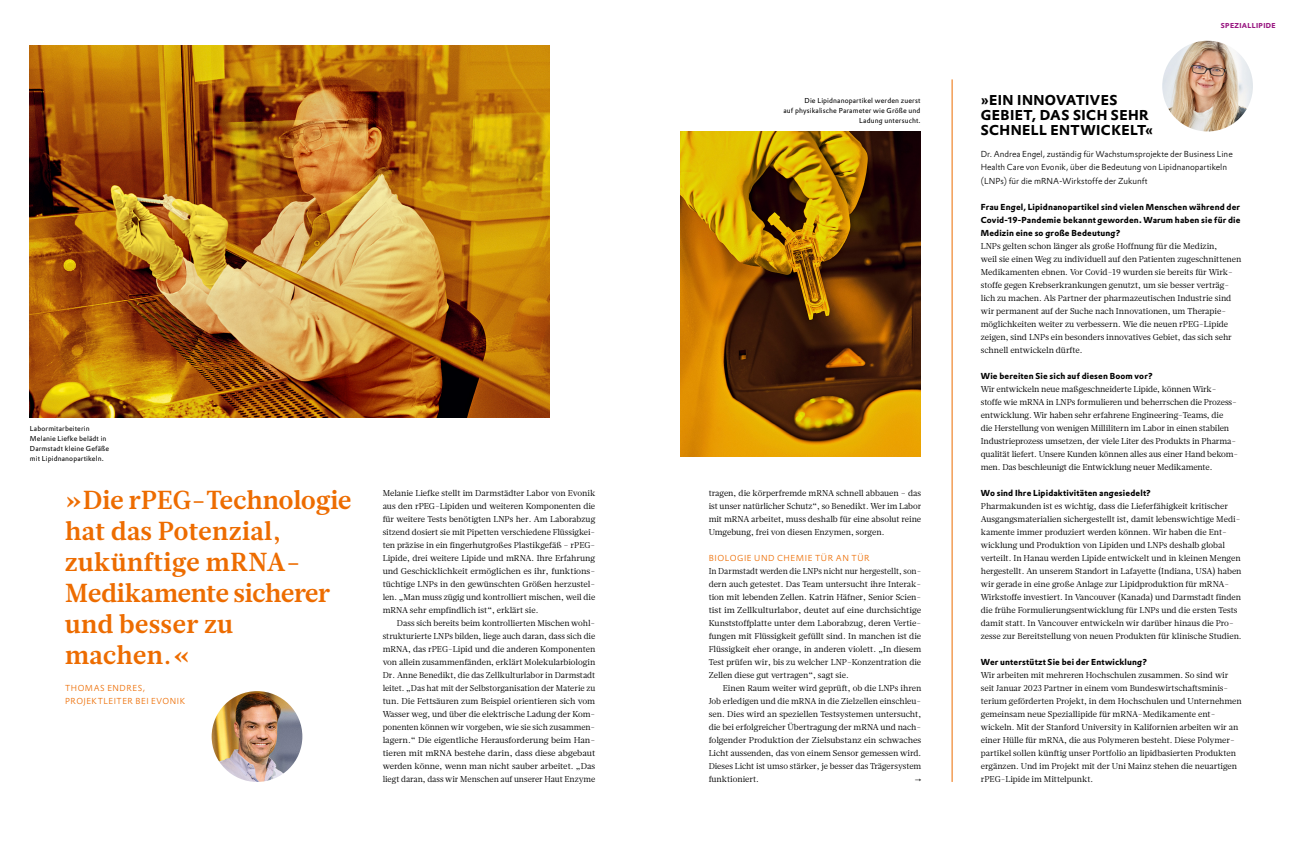
<style>
.page{position:relative;width:1304px;height:851px;background:#fff}
.page>*{position:absolute;margin:0;border:0;box-sizing:border-box;transform-origin:0 0}
.ZI-links{font:700 26px/31px "Glosa Text";letter-spacing:.01em;color:#ed6c00}
.HL_Prok_14-19_5{font:700 14px/15px "Evonik Prokyon";letter-spacing:.03em;color:#000}
.BO_Glosa_8_5_links{font:8.5px/13px "Glosa Text";letter-spacing:-.01em;color:#000}
.BO_Glosa_mE_8_5-13{font:8.5px/13px "Glosa Text";color:#000;text-align:justify}
.BO_Glosa_oE_8_5-13{font:8.5px/13px "Glosa Text";color:#000}
.BO_Glosa_oE_8_5-13-2{font:8.5px/13px "Glosa Text";color:#000;text-align:justify;scale:.96 1}
.BO-Prok-8_5-links{font:700 8.5px/13px "Evonik Prokyon";letter-spacing:.015em;color:#000;text-align:justify}
.BO_Prok_8_5-13{font:300 8.5px/13px "Evonik Prokyon";color:#000}
.ZI-Zitatgeber-rechts{font:300 8.5px/13px "Evonik Prokyon";letter-spacing:.065em;color:#ed6c00}
.ZT-Prok-8_5{font:300 8.5px "Evonik Prokyon";letter-spacing:.065em;color:#ed6c00}
.Pfeil{font:300 8.5px "Evonik Prokyon";color:#000}
.BU-rechts{font:7px/10px "Evonik Prokyon";letter-spacing:.02em;color:#000;text-align:right}
.t1{font:700 7px "Evonik Prokyon";letter-spacing:.05em;color:#981580}
</style>
<div class="page">
<img style="left:212px;top:691px;width:90px;height:90px;border-radius:45px">
<img style="left:1162px;top:41px;width:91px;height:90px;border-radius:45px">
<img style="left:680px;top:131px;width:241px;height:325px">
<hr style="left:952px;top:79px;width:1px;height:702px;background:#ed6c00">
<img style="left:30px;top:45px;width:520px;height:372px">
<p class="BU-rechts" style="left:30px;top:422px;width:81px;text-align:left">Labormitarbeiterin<br>Melanie Liefke belädt in<br>Darmstadt kleine Gefäße mit Lipidnanopartikeln.</p>
<p class="ZI-links" style="left:65px;top:484px;width:288px">»Die rPEG-Technologie hat das Potenzial, zukünftige mRNA-<br>Medikamente sicherer und besser zu machen.«</p>
<p class="ZI-Zitatgeber-rechts" style="left:65px;top:681px;width:121px">THOMAS ENDRES,<br>PROJEKTLEITER BEI EVONIK</p>
<p class="BO_Glosa_oE_8_5-13" style="left:383px;top:486px;width:214px">Melanie Liefke stellt im Darmstädter Labor von Evonik aus den rPEG- Lipiden und weiteren Komponenten die für weitere Tests benötigten LNPs her. Am Laborabzug sitzend dosiert sie mit Pipetten verschiedene Flüssigkei&shy;ten präzise in ein fingerhutgroßes Plastikgefäß – rPEG-Lipide, drei weitere Lipide und mRNA. Ihre Erfahrung und Geschicklichkeit ermöglichen es ihr, funktions&shy;tüchtige LNPs in den gewünschten Größen herzustel&shy;len. „Man muss zügig und kontrolliert mischen, weil die mRNA sehr empfindlich ist“, erklärt sie.</p>
<p class="BO_Glosa_mE_8_5-13" style="left:383px;top:616px;width:214px;text-indent:14px">Dass sich bereits beim kontrollierten Mischen wohl&shy;strukturierte LNPs bilden, liege auch daran, dass sich die mRNA, das rPEG- Lipid und die anderen Komponenten von allein zusammenfänden, erklärt Molekularbiologin Dr. Anne Benedikt, die das Zellkulturlabor in Darmstadt leitet. „Das hat mit der Selbstorganisation der Materie zu tun. Die Fettsäuren zum Beispiel orientieren sich vom Wasser weg, und über die elektrische Ladung der Kom&shy;ponenten können wir vorgeben, wie sie sich zusammen&shy;lagern.“ Die eigentliche Herausforderung beim Han&shy;tieren mit mRNA bestehe darin, dass diese abgebaut werden könne, wenn man nicht sauber arbeitet. „Das liegt daran, dass wir Menschen auf unserer Haut Enzyme</p>
<p class="BU-rechts" style="left:783px;top:95px;width:139px">Die Lipidnanopartikel werden zuerst<br>auf physikalische Parameter wie Größe und<br>Ladung untersucht.</p>
<p class="BO_Glosa_mE_8_5-13" style="left:709px;top:486px;width:214px">tragen, die körperfremde mRNA schnell abbauen – das ist unser natürlicher Schutz“, so Benedikt. Wer im Labor mit mRNA arbeitet, muss deshalb für eine absolut reine Umgebung, frei von diesen Enzymen, sorgen.</p>
<p class="ZT-Prok-8_5" style="left:709px;top:551px;width:163px">BIOLOGIE UND CHEMIE TÜR AN TÜR</p>
<p class="BO_Glosa_oE_8_5-13-2" style="left:709px;top:564px;width:223px">In Darmstadt werden die LNPs nicht nur hergestellt, son&shy;dern auch getestet. Das Team untersucht ihre Interak&shy;tion mit lebenden Zellen. Katrin Häfner, Senior Scien&shy;tist im Zellkulturlabor, deutet auf eine durchsichtige Kunststoffplatte unter dem Laborabzug, deren Vertie&shy;fungen mit Flüssigkeit gefüllt sind. In manchen ist die Flüssigkeit eher orange, in anderen violett. „In diesem Test prüfen wir, bis zu welcher LNP- Konzentration die Zellen diese gut vertragen“, sagt sie.</p>
<p class="BO_Glosa_mE_8_5-13" style="left:709px;top:681px;width:214px;text-indent:14px">Einen Raum weiter wird geprüft, ob die LNPs ihren Job erledigen und die mRNA in die Zielzellen einschleu&shy;sen. Dies wird an speziellen Testsystemen untersucht, die bei erfolgreicher Übertragung der mRNA und nach&shy;folgender Produktion der Zielsubstanz ein schwaches Licht aussenden, das von einem Sensor gemessen wird.<br>Dieses Licht ist umso stärker, je besser das Trägersystem funktioniert.</p>
<p class="Pfeil" style="left:915px;top:773px;width:8px">→</p>
<p class="t1" style="left:1221px;top:20px;width:56px">SPEZIALLIPIDE</p>
<p class="HL_Prok_14-19_5" style="left:981px;top:92px;width:174px">»EIN INNOVATIVES<br>GEBIET, DAS SICH SEHR<br>SCHNELL ENTWICKELT«</p>
<p class="BO_Prok_8_5-13" style="left:981px;top:147px;width:253px">Dr. Andrea Engel, zuständig für Wachstumsprojekte der Business Line<br>Health Care von Evonik, über die Bedeutung von Lipidnanopartikeln (LNPs) für die mRNA-Wirkstoffe der Zukunft</p>
<p class="BO-Prok-8_5-links" style="left:981px;top:199px;width:261px">Frau Engel, Lipidnanopartikel sind vielen Menschen während der Covid-19-Pandemie bekannt geworden. Warum haben sie für die Medizin eine so große Bedeutung?</p>
<p class="BO_Glosa_8_5_links" style="left:981px;top:239px;width:262px">LNPs gelten schon länger als große Hoffnung für die Medizin,<br>weil sie einen Weg zu individuell auf den Patienten zugeschnittenen Medikamenten ebnen. Vor Covid- 19 wurden sie bereits für Wirk&shy;stoffe gegen Krebserkrankungen genutzt, um sie besser verträg&shy;lich zu machen. Als Partner der pharmazeutischen Industrie sind wir permanent auf der Suche nach Innovationen, um Therapie&shy;möglichkeiten weiter zu verbessern. Wie die neuen rPEG- Lipide zeigen, sind LNPs ein besonders innovatives Gebiet, das sich sehr schnell entwickeln dürfte.</p>
<p class="BO-Prok-8_5-links" style="left:981px;top:368px;width:174px">Wie bereiten Sie sich auf diesen Boom vor?</p>
<p class="BO_Glosa_8_5_links" style="left:981px;top:382px;width:259px">Wir entwickeln neue maßgeschneiderte Lipide, können Wirk&shy;stoffe wie mRNA in LNPs formulieren und beherrschen die Prozess&shy;entwicklung. Wir haben sehr erfahrene Engineering- Teams, die<br>die Herstellung von wenigen Millilitern im Labor in einen stabilen Industrieprozess umsetzen, der viele Liter des Produkts in Pharma&shy;qualität liefert. Unsere Kunden können alles aus einer Hand bekom&shy;men. Das beschleunigt die Entwicklung neuer Medikamente.</p>
<p class="BO-Prok-8_5-links" style="left:981px;top:485px;width:172px">Wo sind Ihre Lipidaktivitäten angesiedelt?</p>
<p class="BO_Glosa_8_5_links" style="left:981px;top:499px;width:262px">Pharmakunden ist es wichtig, dass die Lieferfähigkeit kritischer Ausgangsmaterialien sichergestellt ist, damit lebenswichtige Medi&shy;kamente immer produziert werden können. Wir haben die Ent&shy;wicklung und Produktion von Lipiden und LNPs deshalb global verteilt. In Hanau werden Lipide entwickelt und in kleinen Mengen hergestellt. An unserem Standort in Lafayette (Indiana, USA) haben wir gerade in eine große Anlage zur Lipidproduktion für mRNA-Wirkstoffe investiert. In Vancouver (Kanada) und Darmstadt finden die frühe Formulierungsentwicklung für LNPs und die ersten Tests damit statt. In Vancouver entwickeln wir darüber hinaus die Pro&shy;zesse zur Bereitstellung von neuen Produkten für klinische Studien.</p>
<p class="BO-Prok-8_5-links" style="left:981px;top:654px;width:168px">Wer unterstützt Sie bei der Entwicklung?</p>
<p class="BO_Glosa_8_5_links" style="left:981px;top:668px;width:262px">Wir arbeiten mit mehreren Hochschulen zusammen. So sind wir seit Januar 2023 Partner in einem vom Bundeswirtschaftsminis&shy;terium geförderten Projekt, in dem Hochschulen und Unternehmen gemeinsam neue Speziallipide für mRNA- Medikamente ent&shy;wickeln. Mit der Stanford University in Kalifornien arbeiten wir an einer Hülle für mRNA, die aus Polymeren besteht. Diese Polymer&shy;partikel sollen künftig unser Portfolio an lipidbasierten Produkten ergänzen. Und im Projekt mit der Uni Mainz stehen die neuartigen rPEG- Lipide im Mittelpunkt.</p>
</div>
